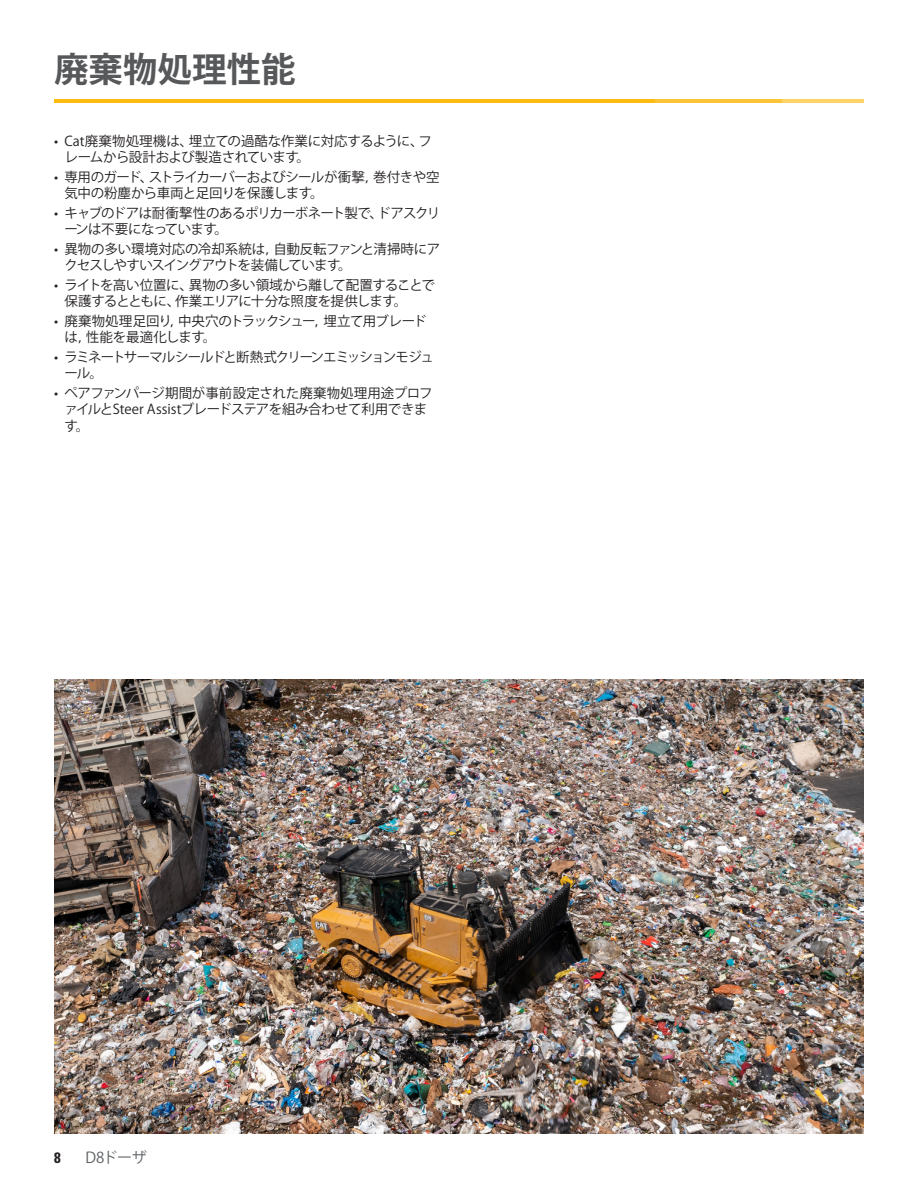
<style>
.page{position:relative;width:918px;height:1188px;background:#fff}
.page>*{position:absolute;margin:0;border:0;box-sizing:border-box;transform-origin:0 0}
.Headline_medium_gray{font:700 34.5px "Koz Go Pr 6 N";color:#57585a}
.Running_footer-LH{font:15px "Koz Go Pr 6 N";letter-spacing:-.025em;color:#5d6163}
.t1{font:15px "Univers LTCYR 67 Bold Cond";color:#231f20}
.t2{font:13.5px/16.5px "Koz Go Pr 6 N";letter-spacing:-.04em;color:#231f20}
.t3{font:13.5px/16.5px "Koz Go Pr 6 N";letter-spacing:-.02em;color:#231f20}
.t4{font:13.5px/16.5px "Koz Go Pr 6 N";letter-spacing:-.085em;color:#231f20}
</style>
<div class="page">
<hr style="left:54px;top:99px;width:601px;height:4px;background:#fcba13">
<hr style="left:654px;top:99px;width:128px;height:4px;background:#fcc437">
<hr style="left:782px;top:99px;width:81px;height:4px;background:#fdd266">
<img style="left:54px;top:679px;width:809px;height:455px">
<p class="Headline_medium_gray" style="left:54px;top:50px;width:243px">廃棄物処理性能</p>
<p class="t3" style="left:64px;top:133px;width:369px;text-indent:-10px">• Cat廃棄物処理機は、埋立ての過酷な作業に対応するように、フレームから設計および製造されています。</p>
<p class="t2" style="left:64px;top:169px;width:377px;text-indent:-10px">• 専用のガード、ストライカーバーおよびシールが衝撃，巻付きや空気中の粉塵から車両と足回りを保護します。</p>
<p class="t2" style="left:64px;top:205px;width:377px;text-indent:-10px">• キャブのドアは耐衝撃性のあるポリカーボネート製で、ドアスクリーンは不要になっています。</p>
<p class="t2" style="left:64px;top:241px;width:377px;text-indent:-10px">• 異物の多い環境対応の冷却系統は，自動反転ファンと清掃時にアクセスしやすいスイングアウトを装備しています。</p>
<p class="t2" style="left:64px;top:277px;width:372px;text-indent:-10px">• ライトを高い位置に、異物の多い領域から離して配置することで保護するとともに、作業エリアに十分な照度を提供します。</p>
<p class="t2" style="left:64px;top:313px;width:364px;text-indent:-10px">• 廃棄物処理足回り，中央穴のトラックシュー，埋立て用ブレードは，性能を最適化します。</p>
<p class="t4" style="left:64px;top:349px;width:371px;text-indent:-10px">• ラミネートサーマルシールドと断熱式クリーンエミッションモジュール。</p>
<p class="t3" style="left:64px;top:385px;width:370px;text-indent:-10px">• ペアファンパージ期間が事前設定された廃棄物処理用途プロファイルとSteer Assistブレードステアを組み合わせて利用できます。</p>
<p class="t1" style="left:54px;top:1148px;width:8px">8</p>
<p class="Running_footer-LH" style="left:86px;top:1149px;width:63px">D8ドーザ</p>
</div>
